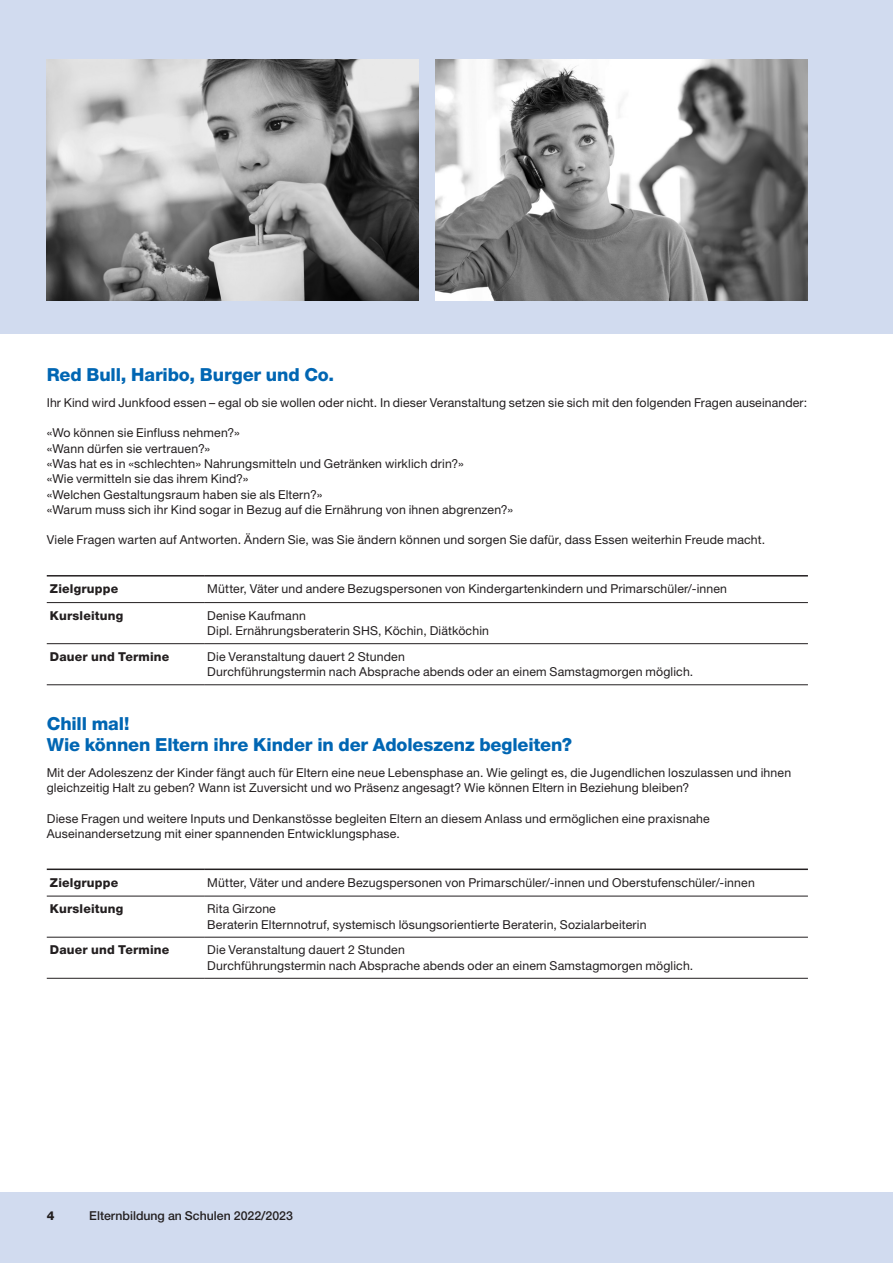
<style>
.page{position:relative;width:893px;height:1263px;background:#d1dbef}
.page>*{position:absolute;margin:0;border:0;box-sizing:border-box;transform-origin:0 0}
.t1{font:800 18px/21px "Helvetica Neue LT Std";letter-spacing:-.01em;color:#0166b3}
._10_Tabelle_Roman_8{font:12.3px/15.3px "Helvetica Neue LT Std";letter-spacing:.015em;color:#231f20}
._10_Tabelle_Heavy_8{font:800 12.3px "Helvetica Neue LT Std";letter-spacing:.015em;color:#231f20}
.t2{font:500 12.3px "Helvetica Neue LT Std";color:#231f20}
</style>
<div class="page">
<div style="left:0;top:334px;width:893px;height:857px;background:#fff"></div>
<hr style="left:47px;top:575px;width:157px;height:1px;background:#231f20">
<hr style="left:204px;top:575px;width:604px;height:1px;background:#231f20">
<hr style="left:47px;top:602px;width:157px;height:1px;background:#231f20">
<hr style="left:204px;top:602px;width:604px;height:1px;background:#231f20">
<hr style="left:47px;top:643px;width:157px;height:1px;background:#231f20">
<hr style="left:204px;top:643px;width:604px;height:1px;background:#231f20">
<hr style="left:47px;top:684px;width:157px;height:1px;background:#231f20">
<hr style="left:204px;top:684px;width:604px;height:1px;background:#231f20">
<hr style="left:47px;top:868px;width:157px;height:2px;background:#231f20">
<hr style="left:204px;top:868px;width:604px;height:2px;background:#231f20">
<hr style="left:47px;top:896px;width:157px;height:1px;background:#231f20">
<hr style="left:204px;top:896px;width:604px;height:1px;background:#231f20">
<hr style="left:47px;top:937px;width:157px;height:1px;background:#231f20">
<hr style="left:204px;top:937px;width:604px;height:1px;background:#231f20">
<hr style="left:47px;top:978px;width:157px;height:1px;background:#231f20">
<hr style="left:204px;top:978px;width:604px;height:1px;background:#231f20">
<img style="left:47px;top:60px;width:372px;height:240px">
<img style="left:436px;top:60px;width:372px;height:240px">
<p class="t1" style="left:47px;top:364px;width:289px">Red Bull, Haribo, Burger und Co.</p>
<p class="_10_Tabelle_Roman_8" style="left:47px;top:394px;width:762px">Ihr Kind wird Junkfood essen – egal ob sie wollen oder nicht. In dieser Veranstaltung setzen sie sich mit den folgenden Fragen auseinander:</p>
<p class="_10_Tabelle_Roman_8" style="left:47px;top:425px;width:195px">«Wo können sie Einfluss nehmen?»</p>
<p class="_10_Tabelle_Roman_8" style="left:47px;top:440px;width:165px">«Wann dürfen sie vertrauen?»</p>
<p class="_10_Tabelle_Roman_8" style="left:47px;top:456px;width:419px">«Was hat es in «schlechten» Nahrungsmitteln und Getränken wirklich drin?»</p>
<p class="_10_Tabelle_Roman_8" style="left:47px;top:471px;width:203px">«Wie vermitteln sie das ihrem Kind?»</p>
<p class="_10_Tabelle_Roman_8" style="left:47px;top:486px;width:277px">«Welchen Gestaltungsraum haben sie als Eltern?»</p>
<p class="_10_Tabelle_Roman_8" style="left:47px;top:502px;width:468px">«Warum muss sich ihr Kind sogar in Bezug auf die Ernährung von ihnen abgrenzen?»</p>
<p class="_10_Tabelle_Roman_8" style="left:47px;top:532px;width:720px">Viele Fragen warten auf Antworten. Ändern Sie, was Sie ändern können und sorgen Sie dafür, dass Essen weiterhin Freude macht.</p>
<p class="_10_Tabelle_Heavy_8" style="left:50px;top:581px;width:70px">Zielgruppe</p>
<p class="_10_Tabelle_Roman_8" style="left:207px;top:581px;width:521px">Mütter, Väter und andere Bezugspersonen von Kindergartenkindern und Primarschüler/-innen</p>
<p class="_10_Tabelle_Heavy_8" style="left:50px;top:608px;width:75px">Kursleitung</p>
<p class="_10_Tabelle_Roman_8" style="left:207px;top:608px;width:100px">Denise Kaufmann</p>
<p class="_10_Tabelle_Roman_8" style="left:207px;top:623px;width:283px">Dipl. Ernährungsberaterin SHS, Köchin, Diätköchin</p>
<p class="_10_Tabelle_Heavy_8" style="left:50px;top:649px;width:121px">Dauer und Termine</p>
<p class="_10_Tabelle_Roman_8" style="left:207px;top:649px;width:487px">Die Veranstaltung dauert 2 Stunden<br>Durchführungstermin nach Absprache abends oder an einem Samstagmorgen möglich.</p>
<p class="t1" style="left:47px;top:713px;width:527px">Chill mal!<br>Wie können Eltern ihre Kinder in der Adoleszenz begleiten?</p>
<p class="_10_Tabelle_Roman_8" style="left:47px;top:764px;width:746px">Mit der Adoleszenz der Kinder fängt auch für Eltern eine neue Lebensphase an. Wie gelingt es, die Jugendlichen loszulassen und ihnen gleichzeitig Halt zu geben? Wann ist Zuversicht und wo Präsenz angesagt? Wie können Eltern in Beziehung bleiben?</p>
<p class="_10_Tabelle_Roman_8" style="left:47px;top:810px;width:665px">Diese Fragen und weitere Inputs und Denkanstösse begleiten Eltern an diesem Anlass und ermöglichen eine praxisnahe<br>Auseinandersetzung mit einer spannenden Entwicklungsphase.</p>
<p class="_10_Tabelle_Heavy_8" style="left:50px;top:875px;width:70px">Zielgruppe</p>
<p class="_10_Tabelle_Roman_8" style="left:207px;top:874px;width:549px">Mütter, Väter und andere Bezugspersonen von Primarschüler/-innen und Oberstufenschüler/-innen</p>
<p class="_10_Tabelle_Heavy_8" style="left:50px;top:902px;width:75px">Kursleitung</p>
<p class="_10_Tabelle_Roman_8" style="left:207px;top:901px;width:70px">Rita Girzone</p>
<p class="_10_Tabelle_Roman_8" style="left:207px;top:916px;width:441px">Beraterin Elternnotruf, systemisch lösungsorientierte Beraterin, Sozialarbeiterin</p>
<p class="_10_Tabelle_Heavy_8" style="left:50px;top:943px;width:121px">Dauer und Termine</p>
<p class="_10_Tabelle_Roman_8" style="left:207px;top:942px;width:487px">Die Veranstaltung dauert 2 Stunden<br>Durchführungstermin nach Absprache abends oder an einem Samstagmorgen möglich.</p>
<p class="t2" style="left:89px;top:1209px;width:205px">Elternbildung an Schulen 2022/2023</p>
<p class="_10_Tabelle_Heavy_8" style="left:47px;top:1209px;width:9px">4</p>
<p class="t2" style="left:88px;top:1209px;width:56px">Kategorie</p>
</div>
